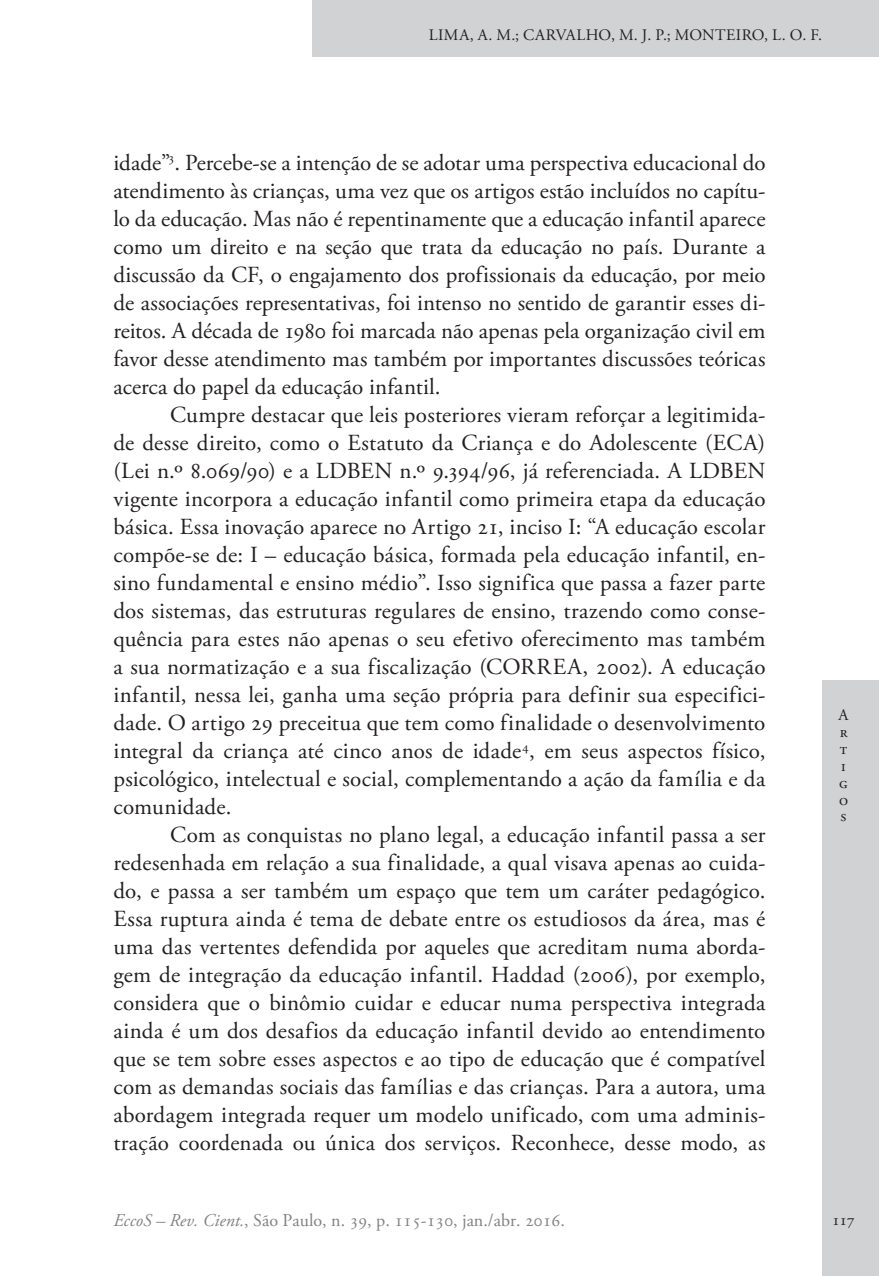
<style>
.page{position:relative;width:879px;height:1276px;background:#fff}
.page>*{position:absolute;margin:0;border:0;box-sizing:border-box;transform-origin:0 0}
.Ec_Normal{font:23px/28px "Adobe Garamond Pro";color:#231f20;text-align:justify}
.t1{font:18px "Adobe Garamond Pro";color:#808285}
.Ec_xxCantoSsups{font:16px/16.8px "Adobe Garamond Pro";letter-spacing:.02em;color:#231f20}
.s1{font-style:italic}
</style>
<div class="page">
<div style="left:312px;top:0;width:567px;height:57px;background:#d1d2d4"></div>
<div style="left:822px;top:680px;width:57px;height:596px;background:#d1d2d4"></div>
<p class="Ec_xxCantoSsups" style="left:429px;top:27px;width:395px">LIMA, A. M.; CARVALHO, M. J. P.; MONTEIRO, L. O. F.</p>
<p class="Ec_Normal" style="left:113px;top:150px;width:654px">idade”<sup>3</sup>. Percebe-se a intenção de se adotar uma perspectiva educacional do atendimento às crianças, uma vez que os artigos estão incluídos no capítu&shy;lo da educação. Mas não é repentinamente que a educação infantil aparece como um direito e na seção que trata da educação no país. Durante a discussão da CF, o engajamento dos profissionais da educação, por meio de associações representativas, foi intenso no sentido de garantir esses di&shy;reitos. A década de 1980 foi marcada não apenas pela organização civil em favor desse atendimento mas também por importantes discussões teóricas acerca do papel da educação infantil.</p>
<p class="Ec_Normal" style="left:113px;top:402px;width:653px;text-indent:57px">Cumpre destacar que leis posteriores vieram reforçar a legitimida&shy;de desse direito, como o Estatuto da Criança e do Adolescente (ECA) (Lei n.º 8.069/90) e a LDBEN n.º 9.394/96, já referenciada. A LDBEN vigente incorpora a educação infantil como primeira etapa da educação básica. Essa inovação aparece no Artigo 21, inciso I: “A educação escolar compõe-se de: I – educação básica, formada pela educação infantil, en&shy;sino fundamental e ensino médio”. Isso significa que passa a fazer parte dos sistemas, das estruturas regulares de ensino, trazendo como conse&shy;quência para estes não apenas o seu efetivo oferecimento mas também a sua normatização e a sua fiscalização (CORREA, 2002). A educação infantil, nessa lei, ganha uma seção própria para definir sua especifici&shy;dade. O artigo 29 preceitua que tem como finalidade o desenvolvimento integral da criança até cinco anos de idade<sup>4</sup>, em seus aspectos físico, psicológico, intelectual e social, complementando a ação da família e da comunidade.</p>
<p class="Ec_Normal" style="left:113px;top:822px;width:654px;text-indent:57px">Com as conquistas no plano legal, a educação infantil passa a ser redesenhada em relação a sua finalidade, a qual visava apenas ao cuida&shy;do, e passa a ser também um espaço que tem um caráter pedagógico.<br>Essa ruptura ainda é tema de debate entre os estudiosos da área, mas é uma das vertentes defendida por aqueles que acreditam numa aborda&shy;gem de integração da educação infantil. Haddad (2006), por exemplo, considera que o binômio cuidar e educar numa perspectiva integrada ainda é um dos desafios da educação infantil devido ao entendimento que se tem sobre esses aspectos e ao tipo de educação que é compatível com as demandas sociais das famílias e das crianças. Para a autora, uma abordagem integrada requer um modelo unificado, com uma adminis&shy;tração coordenada ou única dos serviços. Reconhece, desse modo, as</p>
<p class="Ec_xxCantoSsups" style="left:838px;top:707px;width:11px">A r t i g o s</p>
<p class="t1" style="left:113px;top:1209px;width:453px"><span class="s1">EccoS – Rev. Cient.</span>, São Paulo, n. 39, p. 115-130, jan./abr. 2016.</p>
<p class="Ec_xxCantoSsups" style="left:832px;top:1212px;width:24px">117</p>
</div>
